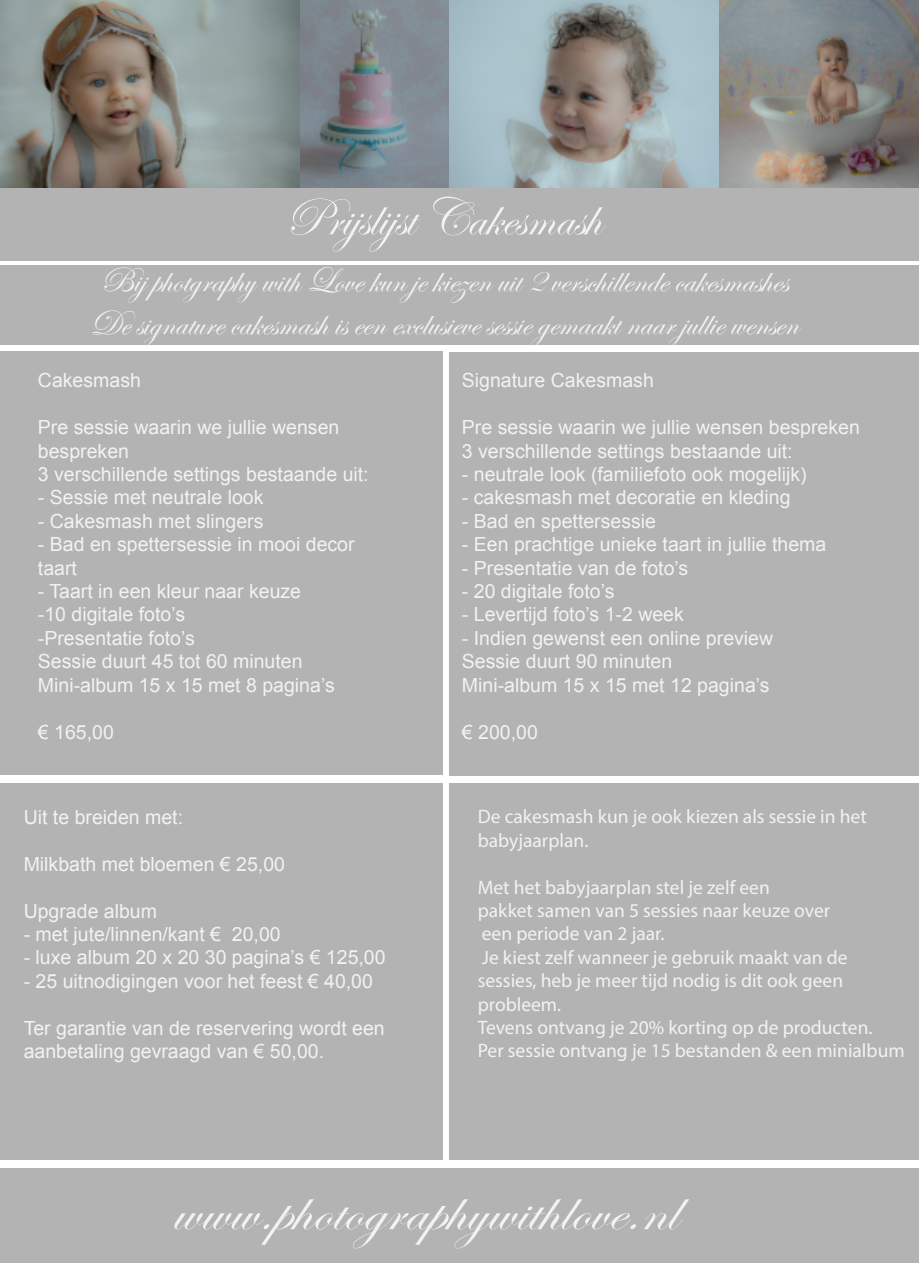
<style>
.page{position:relative;width:919px;height:1263px;background:#fff}
.page>*{position:absolute;margin:0;border:0;box-sizing:border-box;transform-origin:0 0}
.t1{font:59.7px "Edwardian Script ITC";color:#f2f2f2;scale:1.13 1}
.t2{font:54px "Edwardian Script ITC";color:#f2f2f2}
.t3{font:54px "Edwardian Script ITC";color:#f2f2f2;scale:.94 1}
.t4{font:36px/43.2px "Edwardian Script ITC";color:#f2f2f2}
.t5{font:19.5px/23.4px "Arial";color:#f2f2f2}
.t6{font:19.5px/23.4px "Myriad Pro";color:#f2f2f2}
</style>
<div class="page">
<div style="left:0;top:1168px;width:918px;height:95px;background:#b3b3b3"></div>
<div style="left:0;top:265px;width:918px;height:80px;background:#b3b3b3"></div>
<div style="left:0;top:351px;width:442px;height:423px;background:#b3b3b3"></div>
<div style="left:449px;top:352px;width:469px;height:424px;background:#b3b3b3"></div>
<div style="left:0;top:783px;width:442px;height:377px;background:#b3b3b3"></div>
<div style="left:449px;top:783px;width:469px;height:377px;background:#b3b3b3"></div>
<img style="left:299px;top:0;width:150px;height:188px">
<img style="left:449px;top:0;width:270px;height:188px">
<img style="left:719px;top:0;width:199px;height:188px">
<img style="left:0;top:0;width:299px;height:188px">
<div style="left:0;top:188px;width:918px;height:72px;background:#b3b3b3"></div>
<h2 class="t2" style="left:284px;top:188px;width:318px">Prijslijst Cakesmash</h2>
<h2 class="t3" style="left:355px;top:188px;width:131px">Prijslijst</h2>
<h3 class="t4" style="left:90px;top:260px;width:709px">Bij photgraphy with Love kun je kiezen uit 2 verschillende cakesmashes<br>De signature cakesmash is een exclusieve sessie gemaakt naar jullie wensen</h3>
<p class="t5" style="left:38px;top:369px;width:104px">Cakesmash</p>
<p class="t5" style="left:38px;top:416px;width:332px">Pre sessie waarin we jullie wensen bespreken<br>3 verschillende settings bestaande uit:</p>
<p class="t5" style="left:38px;top:486px;width:227px">- Sessie met neutrale look</p>
<p class="t5" style="left:38px;top:509px;width:227px">- Cakesmash met slingers</p>
<p class="t5" style="left:38px;top:533px;width:318px">- Bad en spettersessie in mooi decor taart</p>
<p class="t5" style="left:38px;top:580px;width:298px">- Taart in een kleur naar keuze<br>-10 digitale foto’s<br>-Presentatie foto’s<br>Sessie duurt 45 tot 60 minuten<br>Mini-album 15 x 15 met 8 pagina’s</p>
<p class="t5" style="left:38px;top:720px;width:77px">€ 165,00</p>
<p class="t5" style="left:462px;top:369px;width:193px">Signature Cakesmash</p>
<p class="t5" style="left:462px;top:416px;width:399px">Pre sessie waarin we jullie wensen bespreken<br>3 verschillende settings bestaande uit:</p>
<p class="t5" style="left:462px;top:463px;width:346px">- neutrale look (familiefoto ook mogelijk)</p>
<p class="t5" style="left:462px;top:486px;width:330px">- cakesmash met decoratie en kleding</p>
<p class="t5" style="left:462px;top:509px;width:196px">- Bad en spettersessie</p>
<p class="t5" style="left:462px;top:533px;width:366px">- Een prachtige unieke taart in jullie thema</p>
<p class="t5" style="left:462px;top:556px;width:228px">- Presentatie van de foto’s</p>
<p class="t5" style="left:462px;top:580px;width:154px">- 20 digitale foto’s</p>
<p class="t5" style="left:462px;top:603px;width:223px">- Levertijd foto’s 1-2 week</p>
<p class="t5" style="left:462px;top:626px;width:313px">- Indien gewenst een online preview<br>Sessie duurt 90 minuten<br>Mini-album 15 x 15 met 12 pagina’s</p>
<p class="t5" style="left:462px;top:720px;width:77px">€ 200,00</p>
<p class="t5" style="left:24px;top:805px;width:161px">Uit te breiden met:</p>
<p class="t5" style="left:24px;top:852px;width:263px">Milkbath met bloemen € 25,00</p>
<p class="t5" style="left:24px;top:899px;width:135px">Upgrade album</p>
<p class="t5" style="left:24px;top:922px;width:258px">- met jute/linnen/kant € 20,00</p>
<p class="t5" style="left:24px;top:946px;width:363px">- luxe album 20 x 20 30 pagina’s € 125,00</p>
<p class="t5" style="left:24px;top:969px;width:351px">- 25 uitnodigingen voor het feest € 40,00</p>
<p class="t5" style="left:24px;top:1016px;width:362px">Ter garantie van de reservering wordt een aanbetaling gevraagd van € 50,00.</p>
<p class="t6" style="left:477px;top:805px;width:390px">De cakesmash kun je ook kiezen als sessie in het babyjaarplan.</p>
<p class="t6" style="left:477px;top:875px;width:428px">Met het babyjaarplan stel je zelf een<br>pakket samen van 5 sessies naar keuze over<br>een periode van 2 jaar.<br>Je kiest zelf wanneer je gebruik maakt van de sessies, heb je meer tijd nodig is dit ook geen probleem.<br>Tevens ontvang je 20% korting op de producten.<br>Per sessie ontvang je 15 bestanden &amp; een minialbum</p>
<h1 class="t1" style="left:172px;top:1178px;width:448px">www.photographywithlove.nl</h1>
</div>
